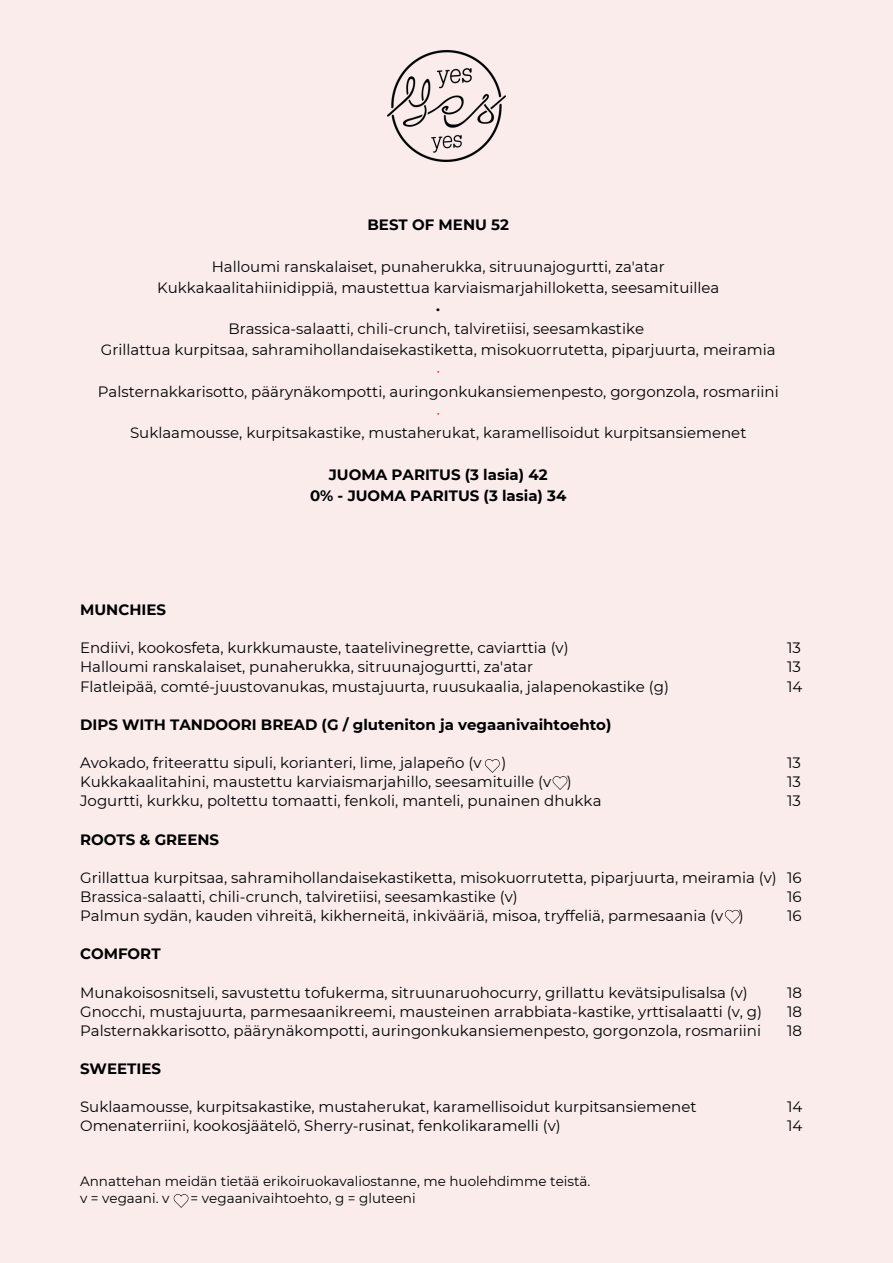
<style>
.page{position:relative;width:893px;height:1263px;background:#fbecec}
.page>*{position:absolute;margin:0;border:0;box-sizing:border-box;transform-origin:0 0}
.t1{font:15px/19.1px "Montserrat";color:#000}
.t2{font:700 15px/20.9px "Montserrat";color:#000;text-align:center}
.t3{font:13.5px "Montserrat";color:#000}
.s1{font-weight:700}
.s2{color:#e00e0e}
</style>
<div class="page">
<img style="left:387px;top:51px;width:119px;height:110px">
<svg style="left:485px;top:759px;width:15px;height:14px"></svg>
<svg style="left:552px;top:776px;width:15px;height:14px"></svg>
<svg style="left:174px;top:1194px;width:14px;height:14px"></svg>
<svg style="left:725px;top:910px;width:15px;height:14px"></svg>
<h2 class="t2" style="left:367px;top:214px;width:143px">BEST OF MENU 52</h2>
<h3 class="t1" style="left:98px;top:256px;width:682px;line-height:20.9px;text-align:center">Halloumi ranskalaiset, punaherukka, sitruunajogurtti, za'atar<br>Kukkakaalitahiinidippiä, maustettua karviaismarjahilloketta, seesamituillea<br><span class="s1">·<br></span>Brassica-salaatti, chili-crunch, talviretiisi, seesamkastike<br>Grillattua kurpitsaa, sahramihollandaisekastiketta, misokuorrutetta, piparjuurta, meiramia <span class="s2">·<br></span>Palsternakkarisotto, päärynäkompotti, auringonkukansiemenpesto, gorgonzola, rosmariini <span class="s2">·<br></span>Suklaamousse, kurpitsakastike, mustaherukat, karamellisoidut kurpitsansiemenet</h3>
<h1 class="t2" style="left:310px;top:464px;width:258px">JUOMA PARITUS (3 lasia) 42<br>0% - JUOMA PARITUS (3 lasia) 34</h1>
<h1 class="t2" style="left:80px;top:599px;width:87px">MUNCHIES</h1>
<h3 class="t1" style="left:80px;top:638px;width:590px">Endiivi, kookosfeta, kurkkumauste, taatelivinegrette, caviarttia (v)<br>Halloumi ranskalaiset, punaherukka, sitruunajogurtti, za'atar<br>Flatleipää, comté-juustovanukas, mustajuurta, ruusukaalia, jalapenokastike (g)</h3>
<h2 class="t2" style="left:80px;top:714px;width:533px">DIPS WITH TANDOORI BREAD (G / gluteniton ja vegaanivaihtoehto)</h2>
<h3 class="t1" style="left:80px;top:753px;width:403px">Avokado, friteerattu sipuli, korianteri, lime, jalapeño (v</h3>
<h3 class="t1" style="left:80px;top:753px;width:523px;text-indent:421px">)<br>Kukkakaalitahini, maustettu karviaismarjahillo, seesamituille (v )<br>Jogurtti, kurkku, poltettu tomaatti, fenkoli, manteli, punainen dhukka</h3>
<h3 class="t2" style="left:80px;top:829px;width:140px">ROOTS &amp; GREENS</h3>
<h3 class="t1" style="left:80px;top:868px;width:698px">Grillattua kurpitsaa, sahramihollandaisekastiketta, misokuorrutetta, piparjuurta, meiramia (v)<br>Brassica-salaatti, chili-crunch, talviretiisi, seesamkastike (v)<br>Palmun sydän, kauden vihreitä, kikherneitä, inkivääriä, misoa, tryffeliä, parmesaania (v )</h3>
<h3 class="t2" style="left:80px;top:943px;width:82px">COMFORT</h3>
<h3 class="t1" style="left:80px;top:982px;width:683px">Munakoisosnitseli, savustettu tofukerma, sitruunaruohocurry, grillattu kevätsipulisalsa (v)<br>Gnocchi, mustajuurta, parmesaanikreemi, mausteinen arrabbiata-kastike, yrttisalaatti (v, g)<br>Palsternakkarisotto, päärynäkompotti, auringonkukansiemenpesto, gorgonzola, rosmariini</h3>
<h1 class="t2" style="left:80px;top:1058px;width:82px">SWEETIES</h1>
<h3 class="t1" style="left:80px;top:1097px;width:618px">Suklaamousse, kurpitsakastike, mustaherukat, karamellisoidut kurpitsansiemenet<br>Omenaterriini, kookosjäätelö, Sherry-rusinat, fenkolikaramelli (v)</h3>
<h3 class="t1" style="left:787px;top:638px;width:17px;text-align:justify">13<br>13<br>14</h3>
<h1 class="t1" style="left:787px;top:753px;width:15px;text-align:justify">13<br>13<br>13</h1>
<h3 class="t1" style="left:787px;top:868px;width:16px;text-align:justify">16<br>16<br>16</h3>
<h1 class="t1" style="left:787px;top:982px;width:16px;text-align:justify">18<br>18<br>18</h1>
<h3 class="t1" style="left:787px;top:1097px;width:17px">14<br>14</h3>
<p class="t3" style="left:80px;top:1173px;width:512px">Annattehan meidän tietää erikoiruokavaliostanne, me huolehdimme teistä.</p>
<p class="t3" style="left:80px;top:1190px;width:91px">v = vegaani. v</p>
<p class="t3" style="left:191px;top:1190px;width:227px">= vegaanivaihtoehto, g = gluteeni</p>
</div>
